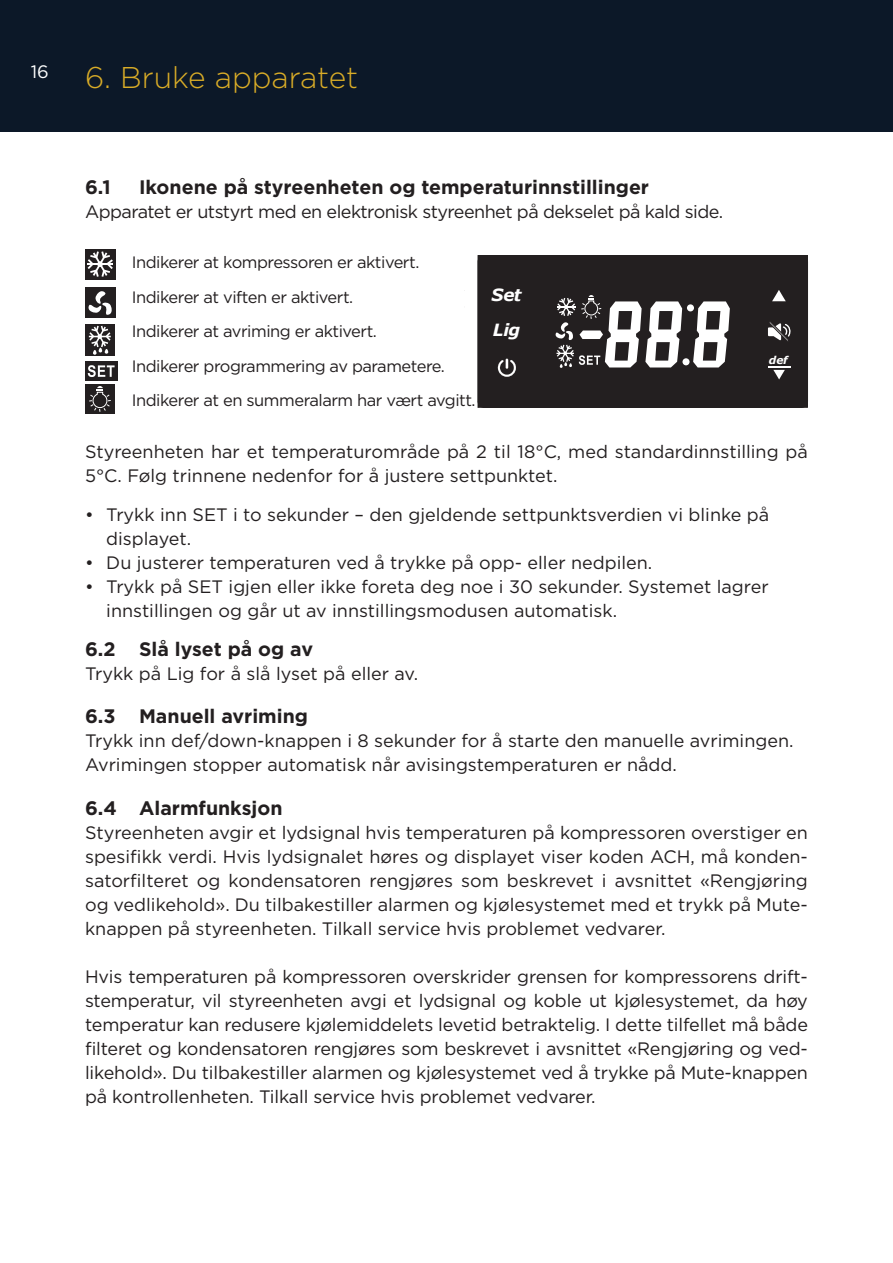
<style>
.page{position:relative;width:893px;height:1263px;background:#fff}
.page>*{position:absolute;margin:0;border:0;box-sizing:border-box;transform-origin:0 0}
.t1{font:300 30px "Gotham";color:#d9ac27}
.t2{font:700 19.5px "Gotham";color:#231f20}
.t3{font:18px/24px "Gotham";color:#231f20}
.t4{font:18px "Gotham";letter-spacing:-.03em;color:#231f20}
.t5{font:italic 700 16.8px/34.8px "Verdana";letter-spacing:-.025em;color:#fff}
.t6{font:16.5px/34.5px "Gotham";letter-spacing:-.03em;color:#231f20}
.t7{font:italic 700 10.8px "Verdana";color:#fff}
</style>
<div class="page">
<div style="left:0;top:0;width:893px;height:132px;background:#0c1828"></div>
<div style="left:85px;top:249px;width:30px;height:30px;background:#231f20"></div>
<hr style="left:87px;top:263px;width:26px;height:2px;background:#fff">
<svg style="left:88px;top:251px;width:25px;height:26px"></svg>
<div style="left:85px;top:288px;width:30px;height:30px;background:#231f20"></div>
<svg style="left:88px;top:291px;width:24px;height:24px"></svg>
<div style="left:85px;top:324px;width:30px;height:32px;background:#231f20"></div>
<svg style="left:89px;top:326px;width:22px;height:29px"></svg>
<div style="left:85px;top:361px;width:32px;height:20px;background:#231f20"></div>
<svg style="left:88px;top:365px;width:27px;height:12px"></svg>
<div style="left:85px;top:384px;width:30px;height:29px;background:#231f20"></div>
<svg style="left:89px;top:386px;width:22px;height:26px"></svg>
<div style="left:478px;top:256px;width:329px;height:151px;background:#231f20"></div>
<svg style="left:478px;top:255px;width:330px;height:134px"></svg>
<h1 class="t1" style="left:31px;top:58px;width:329px"><sup>16</sup> 6. Bruke apparatet</h1>
<p class="t2" style="left:85px;top:174px;width:27px">6.1</p>
<p class="t2" style="left:139px;top:174px;width:512px">Ikonene på styreenheten og temperaturinnstillinger</p>
<p class="t4" style="left:85px;top:200px;width:640px">Apparatet er utstyrt med en elektronisk styreenhet på dekselet på kald side.</p>
<p class="t6" style="left:132px;top:245px;width:345px">Indikerer at kompressoren er aktivert.<br>Indikerer at viften er aktivert.<br>Indikerer at avriming er aktivert.<br>Indikerer programmering av parametere.<br>Indikerer at en summeralarm har vært avgitt.</p>
<p class="t3" style="left:85px;top:439px;width:724px">Styreenheten har et temperaturområde på 2 til 18°C, med standardinnstilling på<br>5°C. Følg trinnene nedenfor for å justere settpunktet.</p>
<p class="t3" style="left:106px;top:502px;width:665px;text-indent:-21px">• Trykk inn SET i to sekunder – den gjeldende settpunktsverdien vi blinke på displayet.</p>
<p class="t3" style="left:85px;top:550px;width:569px">• Du justerer temperaturen ved å trykke på opp- eller nedpilen.</p>
<p class="t3" style="left:106px;top:574px;width:664px;text-indent:-21px">• Trykk på SET igjen eller ikke foreta deg noe i 30 sekunder. Systemet lagrer innstillingen og går ut av innstillingsmodusen automatisk.</p>
<p class="t2" style="left:85px;top:636px;width:230px">6.2 Slå lyset på og av</p>
<p class="t3" style="left:85px;top:661px;width:335px">Trykk på Lig for å slå lyset på eller av.</p>
<p class="t2" style="left:85px;top:703px;width:224px">6.3 Manuell avriming</p>
<p class="t3" style="left:85px;top:728px;width:710px">Trykk inn def/down-knappen i 8 sekunder for å starte den manuelle avrimingen.<br>Avrimingen stopper automatisk når avisingstemperaturen er nådd.</p>
<p class="t2" style="left:85px;top:795px;width:199px">6.4 Alarmfunksjon</p>
<p class="t3" style="left:85px;top:820px;width:724px;text-align:justify">Styreenheten avgir et lydsignal hvis temperaturen på kompressoren overstiger en spesifikk verdi. Hvis lydsignalet høres og displayet viser koden ACH, må konden&shy;satorfilteret og kondensatoren rengjøres som beskrevet i avsnittet «Rengjøring og vedlikehold». Du tilbakestiller alarmen og kjølesystemet med et trykk på Mute&shy;knappen på styreenheten. Tilkall service hvis problemet vedvarer.</p>
<p class="t3" style="left:85px;top:964px;width:724px;text-align:justify">Hvis temperaturen på kompressoren overskrider grensen for kompressorens drift&shy;stemperatur, vil styreenheten avgi et lydsignal og koble ut kjølesystemet, da høy temperatur kan redusere kjølemiddelets levetid betraktelig. I dette tilfellet må både filteret og kondensatoren rengjøres som beskrevet i avsnittet «Rengjøring og ved&shy;likehold». Du tilbakestiller alarmen og kjølesystemet ved å trykke på Mute-knappen på kontrollenheten. Tilkall service hvis problemet vedvarer.</p>
<p class="t5" style="left:492px;top:278px;width:31px">Set<br>Lig</p>
<p class="t7" style="left:769px;top:353px;width:20px">def</p>
</div>
